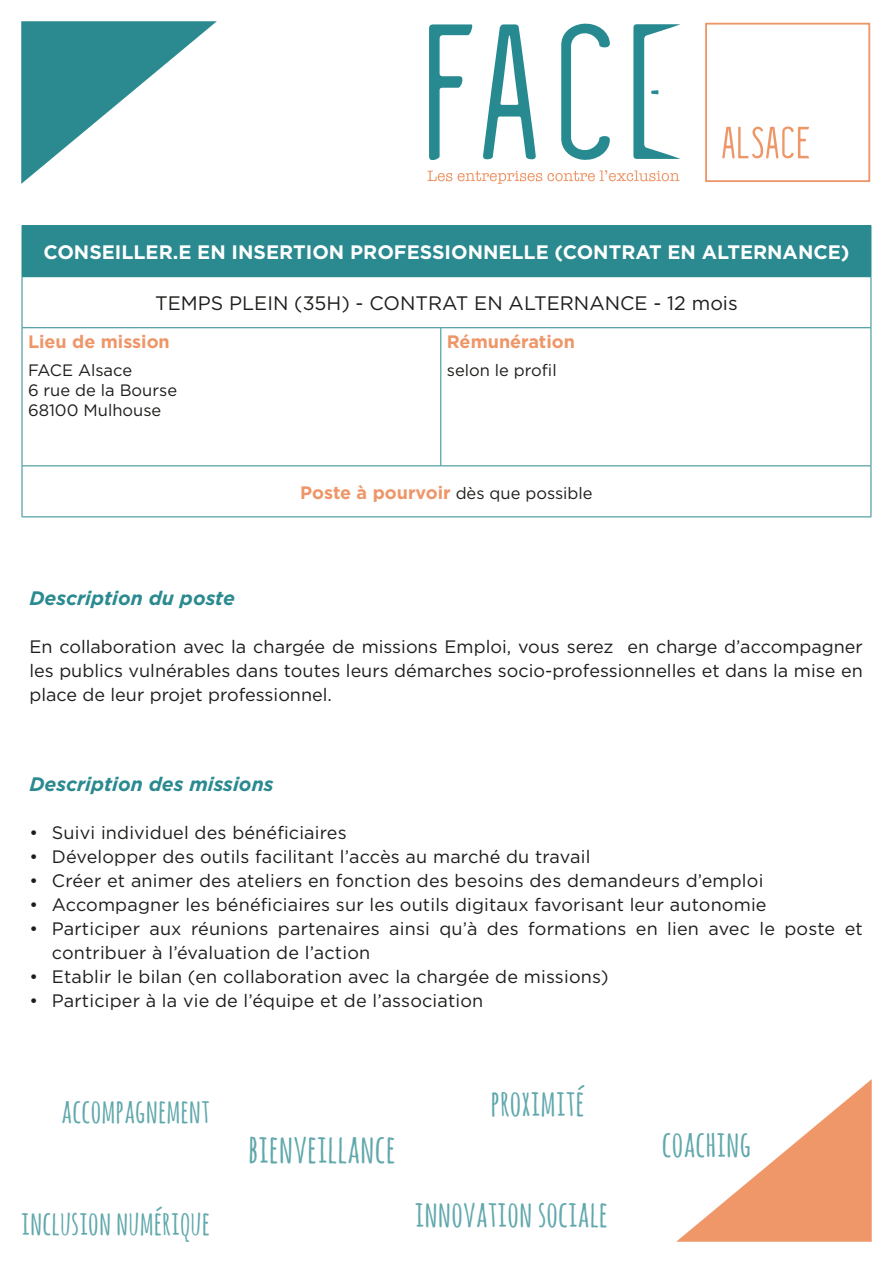
<style>
.page{position:relative;width:893px;height:1263px;background:#fff}
.page>*{position:absolute;margin:0;border:0;box-sizing:border-box;transform-origin:0 0}
.t1{font:700 39px "Amatic SC";color:#60a8ac}
.t2{font:700 36px "Amatic SC";color:#60a8ac}
.t3{font:700 33px "Amatic SC";color:#60a8ac}
.t4{font:700 19.5px "Gotham";color:#fff}
.t5{font:19.5px "Gotham";color:#1d1d1b}
.t6{font:italic 700 19.5px "Gotham";color:#2a8a90}
.t7{font:18px/24px "Gotham";letter-spacing:.01em;color:#1d1d1b;text-align:justify}
.t8{font:700 18px "Gotham";color:#ee9668}
.t9{font:16.5px "Gotham";color:#1d1d1b}
.s1{font-weight:400;font-size:16.5px;color:#1d1d1b}
</style>
<div class="page">
<svg style="left:427px;top:171px;width:25px;height:10px"></svg>
<svg style="left:458px;top:170px;width:222px;height:14px"></svg>
<svg style="left:429px;top:24px;width:44px;height:136px"></svg>
<svg style="left:483px;top:24px;width:53px;height:135px"></svg>
<svg style="left:561px;top:23px;width:49px;height:137px"></svg>
<svg style="left:633px;top:24px;width:47px;height:135px"></svg>
<div style="left:705px;top:23px;width:165px;height:159px;border:2px solid #ee9668"></div>
<svg style="left:722px;top:126px;width:87px;height:33px"></svg>
<div style="left:22px;top:226px;width:849px;height:51px;background:#2a8a90"></div>
<hr style="left:22px;top:225px;width:419px;height:1px;background:#2a8a90">
<hr style="left:441px;top:225px;width:430px;height:1px;background:#2a8a90">
<hr style="left:871px;top:226px;width:1px;height:50px;background:#2a8a90">
<hr style="left:22px;top:277px;width:1px;height:50px;background:#2a8a90">
<hr style="left:871px;top:277px;width:1px;height:50px;background:#2a8a90">
<hr style="left:22px;top:327px;width:419px;height:1px;background:#2a8a90">
<hr style="left:22px;top:328px;width:1px;height:137px;background:#2a8a90">
<hr style="left:441px;top:327px;width:430px;height:1px;background:#2a8a90">
<hr style="left:440px;top:328px;width:1px;height:137px;background:#2a8a90">
<hr style="left:871px;top:328px;width:1px;height:137px;background:#2a8a90">
<hr style="left:22px;top:465px;width:419px;height:1px;background:#2a8a90">
<hr style="left:22px;top:466px;width:1px;height:50px;background:#2a8a90">
<hr style="left:441px;top:465px;width:430px;height:1px;background:#2a8a90">
<hr style="left:871px;top:466px;width:1px;height:50px;background:#2a8a90">
<hr style="left:22px;top:516px;width:419px;height:1px;background:#2a8a90">
<hr style="left:441px;top:516px;width:430px;height:1px;background:#2a8a90">
<svg style="left:21px;top:21px;width:196px;height:163px"></svg>
<svg style="left:676px;top:1079px;width:196px;height:163px"></svg>
<p class="t4" style="left:43px;top:239px;width:808px">CONSEILLER.E EN INSERTION PROFESSIONNELLE (CONTRAT EN ALTERNANCE)</p>
<p class="t5" style="left:155px;top:291px;width:584px">TEMPS PLEIN (35H) - CONTRAT EN ALTERNANCE - 12 mois</p>
<p class="t8" style="left:28px;top:330px;width:143px">Lieu de mission</p>
<p class="t9" style="left:28px;top:360px;width:106px">FACE Alsace</p>
<p class="t9" style="left:28px;top:380px;width:151px">6 rue de la Bourse</p>
<p class="t9" style="left:28px;top:400px;width:135px">68100 Mulhouse</p>
<p class="t8" style="left:447px;top:330px;width:130px">Rémunération</p>
<p class="t9" style="left:447px;top:360px;width:111px">selon le profil</p>
<p class="t8" style="left:300px;top:480px;width:294px">Poste à pourvoir <span class="s1">dès que possible</span></p>
<p class="t6" style="left:29px;top:585px;width:207px">Description du poste</p>
<p class="t7" style="left:29px;top:634px;width:835px">En collaboration avec la chargée de missions Emploi, vous serez en charge d’accompagner les publics vulnérables dans toutes leurs démarches socio-professionnelles et dans la mise en place de leur projet professionnel.</p>
<p class="t6" style="left:29px;top:771px;width:246px">Description des missions</p>
<p class="t7" style="left:29px;top:820px;width:319px">• Suivi individuel des bénéficiaires</p>
<p class="t7" style="left:29px;top:844px;width:562px">• Développer des outils facilitant l’accès au marché du travail</p>
<p class="t7" style="left:29px;top:868px;width:735px">• Créer et animer des ateliers en fonction des besoins des demandeurs d’emploi</p>
<p class="t7" style="left:29px;top:892px;width:739px">• Accompagner les bénéficiaires sur les outils digitaux favorisant leur autonomie</p>
<p class="t7" style="left:52px;top:916px;width:812px;text-indent:-22px">• Participer aux réunions partenaires ainsi qu’à des formations en lien avec le poste et contribuer à l’évaluation de l’action</p>
<p class="t7" style="left:29px;top:964px;width:581px">• Etablir le bilan (en collaboration avec la chargée de missions)</p>
<p class="t7" style="left:29px;top:988px;width:455px">• Participer à la vie de l’équipe et de l’association</p>
<p class="t3" style="left:62px;top:1087px;width:150px">ACCOMPAGNEMENT</p>
<p class="t3" style="left:21px;top:1199px;width:190px">INCLUSION NUMÉRIQUE</p>
<p class="t2" style="left:490px;top:1077px;width:95px">PROXIMITÉ</p>
<p class="t1" style="left:248px;top:1121px;width:149px">BIENVEILLANCE</p>
<p class="t2" style="left:662px;top:1118px;width:91px">COACHING</p>
<p class="t2" style="left:415px;top:1188px;width:195px">INNOVATION SOCIALE</p>
</div>
